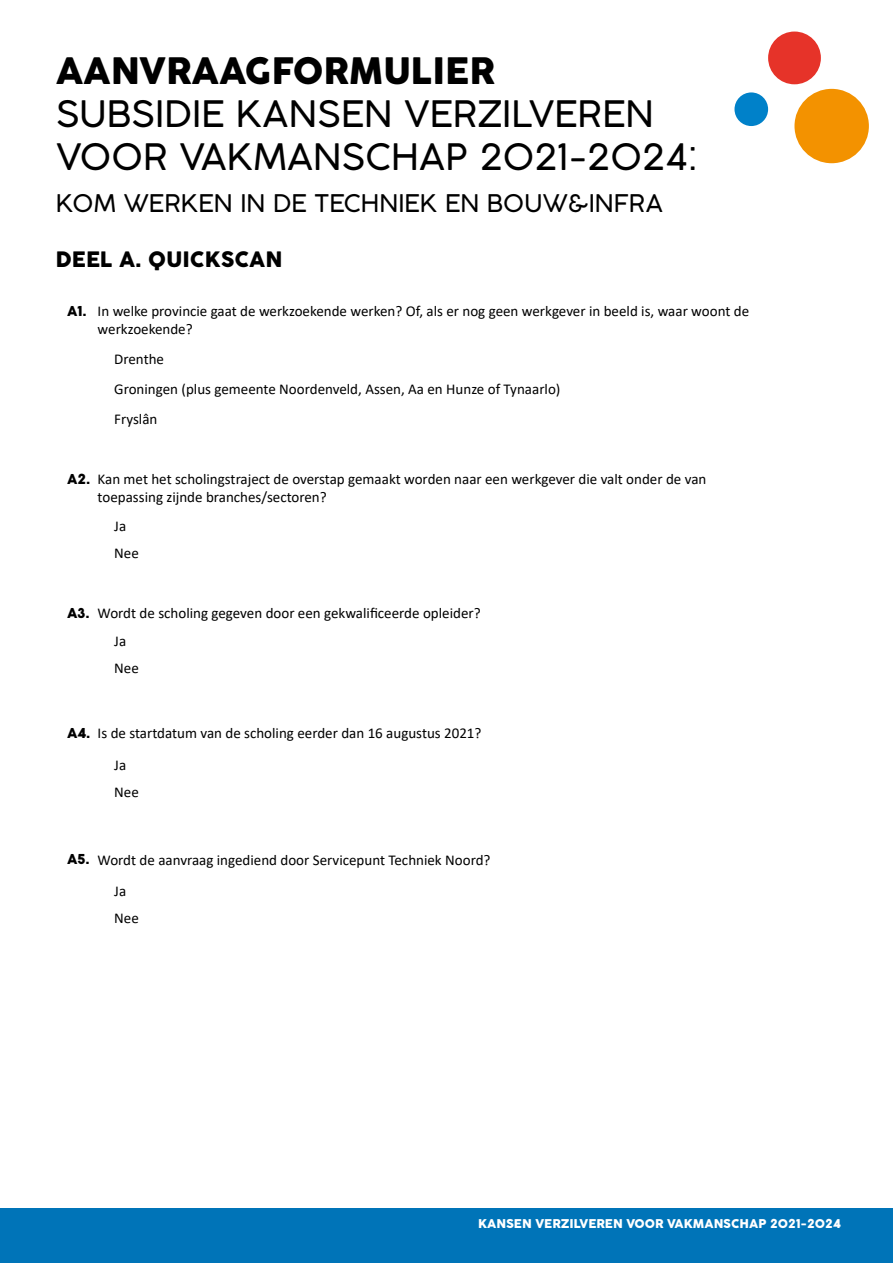
<style>
.page{position:relative;width:893px;height:1263px;background:#fff}
.page>*{position:absolute;margin:0;border:0;box-sizing:border-box;transform-origin:0 0}
.Naam_subsidie_H1{font:300 36px "Cocogoose Pro";color:#000}
.Documenttitel_H1{font:36px "Cocogoose Pro";color:#000}
.Naam_subsidie_H1-2{font:300 24px "Cocogoose Pro";color:#000}
.Sectiekop_H2{font:21px "Cocogoose Pro";color:#000}
.Paragraaf{font:15px/18px "Calibri";color:#000}
.t1{font:13.5px "Cocogoose Pro";color:#000}
.t2{font:12px "Cocogoose Pro";color:#fff}
</style>
<div class="page">
<div style="left:0;top:1209px;width:893px;height:54px;background:#0074b8"></div>
<div style="left:794px;top:89px;width:75px;height:74px;background:#f39200;border-radius:50%"></div>
<div style="left:734px;top:92px;width:34px;height:34px;background:#0081c9;border-radius:50%"></div>
<div style="left:768px;top:32px;width:53px;height:52px;background:#e63329;border-radius:50%"></div>
<h1 class="Documenttitel_H1" style="left:56px;top:46px;width:441px">AANVRAAGFORMULIER</h1>
<h1 class="Naam_subsidie_H1" style="left:56px;top:89px;width:600px">SUBSIDIE KANSEN VERZILVEREN</h1>
<h1 class="Naam_subsidie_H1" style="left:56px;top:132px;width:643px">VOOR VAKMANSCHAP 2021-2024:</h1>
<h1 class="Naam_subsidie_H1-2" style="left:56px;top:187px;width:609px">KOM WERKEN IN DE TECHNIEK EN BOUW&amp;INFRA</h1>
<h2 class="Sectiekop_H2" style="left:56px;top:245px;width:228px">DEEL A. QUICKSCAN</h2>
<p class="t1" style="left:67px;top:302px;width:21px">A1.</p>
<p class="Paragraaf" style="left:98px;top:302px;width:653px">In welke provincie gaat de werkzoekende werken? Of, als er nog geen werkgever in beeld is, waar woont de</p>
<p class="Paragraaf" style="left:98px;top:320px;width:97px">werkzoekende?</p>
<p class="Paragraaf" style="left:114px;top:349px;width:51px">Drenthe</p>
<p class="Paragraaf" style="left:114px;top:380px;width:448px">Groningen (plus gemeente Noordenveld, Assen, Aa en Hunze of Tynaarlo)</p>
<p class="Paragraaf" style="left:114px;top:410px;width:45px">Fryslân</p>
<p class="t1" style="left:67px;top:470px;width:25px">A2.</p>
<p class="Paragraaf" style="left:98px;top:470px;width:610px">Kan met het scholingstraject de overstap gemaakt worden naar een werkgever die valt onder de van toepassing zijnde branches/sectoren?</p>
<p class="Paragraaf" style="left:114px;top:516px;width:13px">Ja</p>
<p class="Paragraaf" style="left:114px;top:543px;width:26px">Nee</p>
<p class="t1" style="left:67px;top:604px;width:24px">A3.</p>
<p class="Paragraaf" style="left:98px;top:603px;width:384px">Wordt de scholing gegeven door een gekwalificeerde opleider?</p>
<p class="Paragraaf" style="left:114px;top:632px;width:13px">Ja</p>
<p class="Paragraaf" style="left:114px;top:659px;width:26px">Nee</p>
<p class="t1" style="left:67px;top:724px;width:25px">A4.</p>
<p class="Paragraaf" style="left:98px;top:724px;width:385px">Is de startdatum van de scholing eerder dan 16 augustus 2021?</p>
<p class="Paragraaf" style="left:114px;top:756px;width:13px">Ja</p>
<p class="Paragraaf" style="left:114px;top:783px;width:26px">Nee</p>
<p class="t1" style="left:67px;top:850px;width:24px">A5.</p>
<p class="Paragraaf" style="left:98px;top:850px;width:394px">Wordt de aanvraag ingediend door Servicepunt Techniek Noord?</p>
<p class="Paragraaf" style="left:114px;top:882px;width:13px">Ja</p>
<p class="Paragraaf" style="left:114px;top:909px;width:26px">Nee</p>
<p class="t2" style="left:478px;top:1216px;width:364px">KANSEN VERZILVEREN VOOR VAKMANSCHAP 2021-2024</p>
</div>
